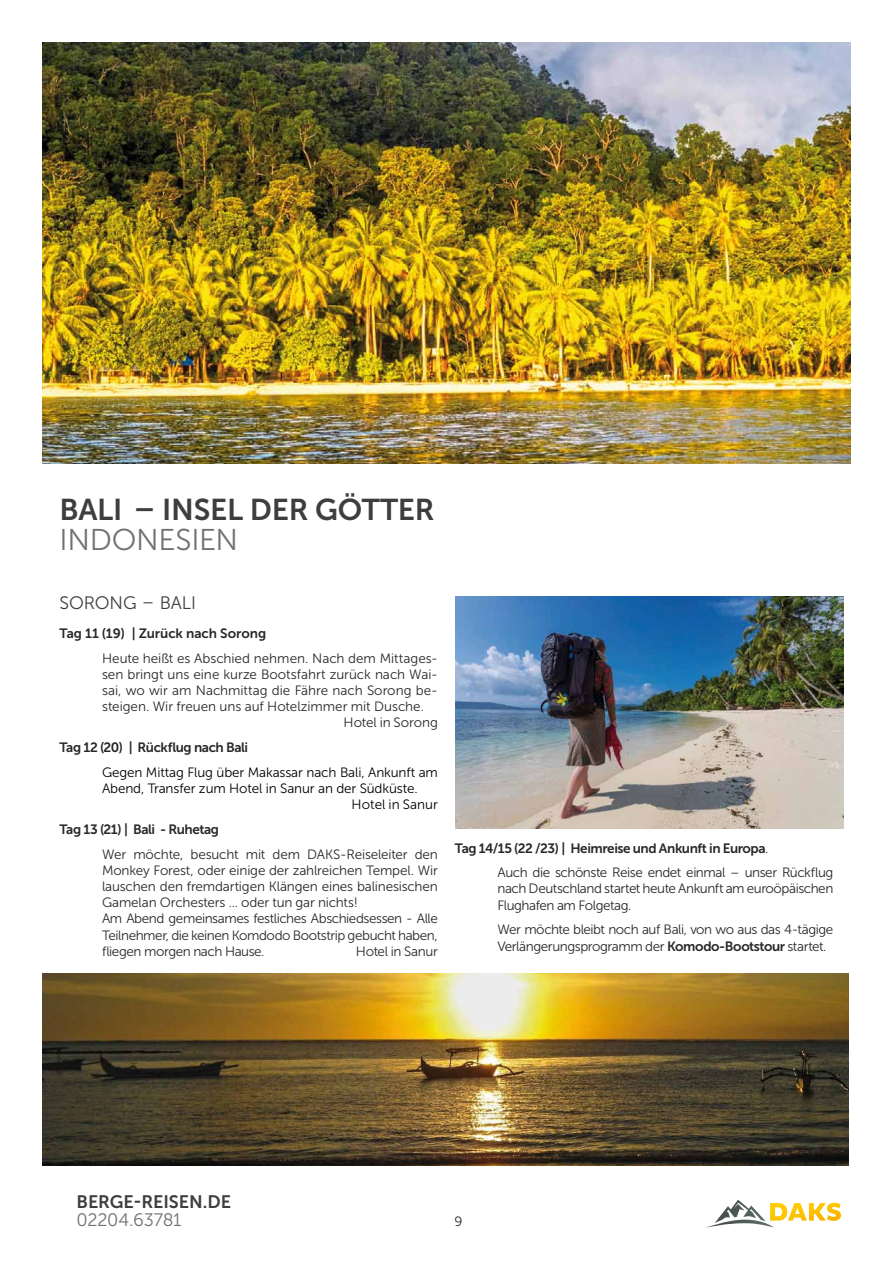
<style>
.page{position:relative;width:893px;height:1263px;background:#fff}
.page>*{position:absolute;margin:0;border:0;box-sizing:border-box;transform-origin:0 0}
.t1{font:30px "Museo Sans 700";letter-spacing:-.01em;color:#3e3d40}
.t2{font:30px "Museo Sans 300";color:#707172}
.t3{font:18px "Museo Sans 700";letter-spacing:-.005em;color:#3e3d40}
.t4{font:18px "Museo Sans 300";letter-spacing:-.015em;color:#707172}
.t5{font:18px "Museo Sans 300";color:#3e3d40}
.t6{font:13.5px/16.2px "Museo Sans 300";letter-spacing:-.015em;color:#282829}
.t7{font:13.5px "Museo Sans 300";letter-spacing:-.01em;color:#000}
.t8{font:13.5px "Museo Sans 700";letter-spacing:-.035em;color:#282829}
.t9{font:13.5px "Museo Sans 700";letter-spacing:-.005em;color:#282829}
.s1{font-family:"Museo Sans 300"}
.s2{font-family:"Museo Sans 700"}
</style>
<div class="page">
<svg style="left:706px;top:1199px;width:135px;height:29px"></svg>
<img style="left:43px;top:43px;width:807px;height:420px">
<img style="left:43px;top:974px;width:806px;height:191px">
<img style="left:455px;top:596px;width:388px;height:233px">
<h1 class="t1" style="left:60px;top:493px;width:369px">Bali – Insel der Götter</h1>
<h1 class="t2" style="left:60px;top:523px;width:71px">INdonesien</h1>
<h2 class="t5" style="left:60px;top:593px;width:24px">Sorong</h2>
<h2 class="t5" style="left:142px;top:593px;width:38px">– Bali</h2>
<p class="t9" style="left:60px;top:626px;width:208px">Tag 11 (19) | Zurück nach Sorong</p>
<p class="t6" style="left:102px;top:650px;width:337px">Heute heißt es Abschied nehmen. Nach dem M ittages-</p>
<p class="t6" style="left:102px;top:666px;width:337px">sen bringt uns eine kurze Bootsfahrt zurück nach Wai-</p>
<p class="t6" style="left:102px;top:682px;width:337px">sai, wo wir am Nachmittag die Fähre nach Sorong be-</p>
<p class="t6" style="left:102px;top:698px;width:323px">steigen. Wir freuen uns auf Hotelzimmer mit Dusche.</p>
<p class="t6" style="left:344px;top:715px;width:96px">Hotel in Sorong</p>
<p class="t8" style="left:59px;top:740px;width:190px">Tag 12 (20) | Rückflug nach Bali</p>
<p class="t7" style="left:102px;top:765px;width:337px">Gegen M ittag Flug über Makassar nach Bali, Ankunft am</p>
<p class="t7" style="left:102px;top:781px;width:317px">Abend, Transfer zum Hotel in Sanur an der Südküste.</p>
<p class="t7" style="left:352px;top:797px;width:88px">Hotel in Sanur</p>
<p class="t8" style="left:59px;top:822px;width:161px">Tag 13 (21) | Bali - Ruhetag</p>
<p class="t6" style="left:102px;top:846px;width:337px">Wer möchte, besucht mit dem DAKS-Reiseleiter den Monkey Forest, oder einige der zahlreichen Tempel. Wir lauschen den fremdartigen Klängen eines balinesischen Gamelan Orchesters ... oder tun gar nichts!<br>Am Abend gemeinsames festliches Abschiedsessen - Alle Teilnehmer, die keinen Komdodo Bootstrip gebucht haben, fliegen morgen nach Hause.</p>
<p class="t6" style="left:356px;top:943px;width:84px">Hotel in Sanur</p>
<p class="t8" style="left:455px;top:840px;width:315px">Tag 14/15 (22 /23) | Heimreise und Ankunft in Europa<span class="s1">.</span></p>
<p class="t6" style="left:497px;top:865px;width:337px;text-align:justify">Auch die schönste Reise endet einmal – unser Rückflug nach Deutschland startet heute Ankunft am euroöpäischen Flughafen am Folgetag.</p>
<p class="t6" style="left:497px;top:922px;width:337px">Wer möchte bleibt noch auf Bali, von wo aus das 4-tägige<br>Verlängerungsprogramm der <span class="s2">Komodo-Bootstour</span> startet.</p>
<h2 class="t3" style="left:77px;top:1192px;width:104px">BERGE-REISEN</h2>
<h2 class="t3" style="left:203px;top:1192px;width:30px">.de</h2>
<h2 class="t4" style="left:77px;top:1210px;width:107px">02204.63781</h2>
<p class="t6" style="left:454px;top:1214px;width:10px">9</p>
</div>
